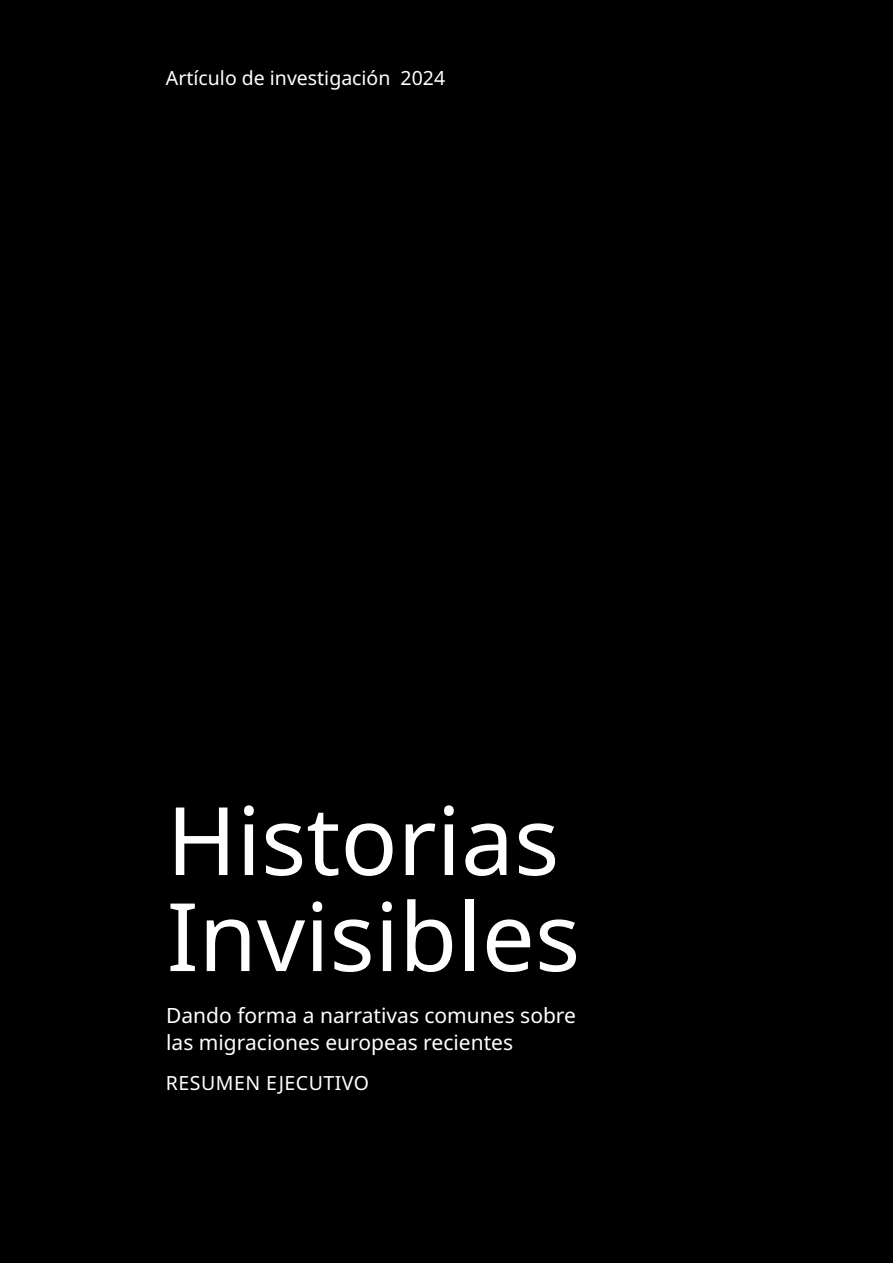
<style>
.page{position:relative;width:893px;height:1263px;background:#000}
.page>*{position:absolute;margin:0;border:0;box-sizing:border-box;transform-origin:0 0}
.notes{font:94.5px/96px "Noto Sans";color:#fff}
.notes-2{font:21px/27px "Noto Sans";color:#fff}
.notes-3{font:19.5px "Noto Sans";color:#fff}
.notes-4{font:19.5px "Noto Sans";letter-spacing:.025em;color:#fff}
</style>
<div class="page">
<p class="notes-3" style="left:166px;top:65px;width:281px">Artículo de investigación 2024</p>
<p class="notes" style="left:167px;top:795px;width:415px">Historias<br>Invisibles</p>
<p class="notes-2" style="left:166px;top:1002px;width:411px">Dando forma a narrativas comunes sobre las migraciones europeas recientes</p>
<p class="notes-4" style="left:166px;top:1069px;width:205px">RESUMEN EJECUTIVO</p>
</div>
